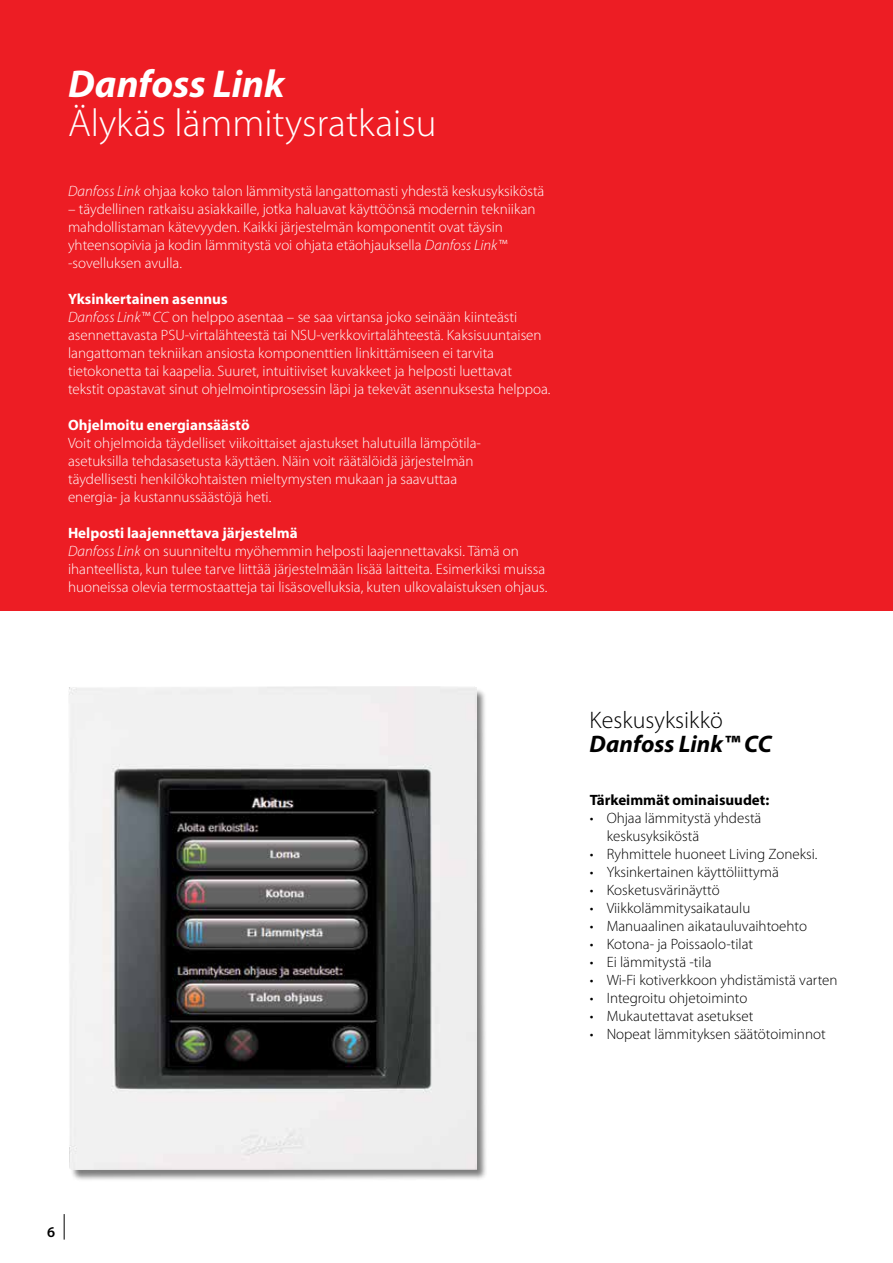
<style>
.page{position:relative;width:893px;height:1263px;background:#fff}
.page>*{position:absolute;margin:0;border:0;box-sizing:border-box;transform-origin:0 0}
.t1{font:300 39px "Myriad Pro";color:#fff}
.t2{font:italic 700 39px "Myriad Pro";color:#fff}
.t3{font:italic 700 24px "Myriad Pro";color:#000}
.t4{font:300 24px "Myriad Pro";color:#000}
.t5{font:300 15px/18px "Myriad Pro";color:#fff}
.t6{font:300 15px/18px "Myriad Pro";color:#000}
.t7{font:700 15px "Myriad Pro";color:#fff}
.t8{font:700 15px "Myriad Pro";color:#000}
.t9{font:600 15px "Myriad Pro";color:#000}
.s1{font-style:italic}
.s2{font-weight:700}
</style>
<div class="page">
<div style="left:0;top:0;width:893px;height:611px;background:#ed1d24"></div>
<div style="left:69px;top:688px;width:419px;height:493px;background:#000;opacity:.51"></div>
<img style="left:69px;top:687px;width:407px;height:482px">
<svg style="left:64px;top:1214px;width:1px;height:25px"></svg>
<h1 class="t2" style="left:68px;top:59px;width:218px">Danfoss Link</h1>
<h1 class="t1" style="left:68px;top:102px;width:370px">Älykäs lämmitysratkaisu</h1>
<p class="t5" style="left:68px;top:182px;width:478px"><span class="s1">Danfoss Link</span> ohjaa koko talon lämmitystä langattomasti yhdestä keskusyksiköstä</p>
<p class="t5" style="left:68px;top:200px;width:469px">– täydellinen ratkaisu asiakkaille, jotka haluavat käyttöönsä modernin tekniikan mahdollistaman kätevyyden. Kaikki järjestelmän komponentit ovat täysin yhteensopivia ja kodin lämmitystä voi ohjata etäohjauksella <span class="s1">Danfoss Link™ </span>-sovelluksen avulla.</p>
<p class="t5" style="left:68px;top:290px;width:484px"><span class="s2">Yksinkertainen asennus<br></span><span class="s1">Danfoss Link™ CC</span> on helppo asentaa – se saa virtansa joko seinään kiinteästi asennettavasta PSU-virtalähteestä tai NSU-verkkovirtalähteestä. Kaksisuuntaisen langattoman tekniikan ansiosta komponenttien linkittämiseen ei tarvita tietokonetta tai kaapelia. Suuret, intuitiiviset kuvakkeet ja helposti luettavat tekstit opastavat sinut ohjelmointiprosessin läpi ja tekevät asennuksesta helppoa.</p>
<p class="t7" style="left:68px;top:415px;width:183px">Ohjelmoitu energiansäästö</p>
<p class="t5" style="left:68px;top:434px;width:414px">Voit ohjelmoida täydelliset viikoittaiset ajastukset halutuilla lämpötila&shy;asetuksilla tehdasasetusta käyttäen. Näin voit räätälöidä järjestelmän täydellisesti henkilökohtaisten mieltymysten mukaan ja saavuttaa energia- ja kustannussäästöjä heti.</p>
<p class="t5" style="left:68px;top:524px;width:481px"><span class="s2">Helposti laajennettava järjestelmä<br></span><span class="s1">Danfoss Link</span> on suunniteltu myöhemmin helposti laajennettavaksi. Tämä on ihanteellista, kun tulee tarve liittää järjestelmään lisää laitteita. Esimerkiksi muissa huoneissa olevia termostaatteja tai lisäsovelluksia, kuten ulkovalaistuksen ohjaus.</p>
<h2 class="t4" style="left:590px;top:707px;width:135px">Keskusyksikkö</h2>
<h2 class="t3" style="left:590px;top:728px;width:183px">Danfoss Link™ CC</h2>
<p class="t8" style="left:590px;top:790px;width:181px">Tärkeimmät ominaisuudet:</p>
<p class="t6" style="left:607px;top:809px;width:156px;text-indent:-17px">• Ohjaa lämmitystä yhdestä keskusyksiköstä</p>
<p class="t6" style="left:590px;top:845px;width:229px">• Ryhmittele huoneet Living Zoneksi.</p>
<p class="t6" style="left:590px;top:863px;width:191px">• Yksinkertainen käyttöliittymä</p>
<p class="t6" style="left:590px;top:881px;width:131px">• Kosketusvärinäyttö</p>
<p class="t6" style="left:590px;top:899px;width:162px">• Viikkolämmitysaikataulu</p>
<p class="t6" style="left:590px;top:917px;width:219px">• Manuaalinen aikatauluvaihtoehto</p>
<p class="t6" style="left:590px;top:935px;width:165px">• Kotona- ja Poissaolo-tilat</p>
<p class="t6" style="left:590px;top:953px;width:124px">• Ei lämmitystä -tila</p>
<p class="t6" style="left:590px;top:971px;width:249px">• Wi-Fi kotiverkkoon yhdistämistä varten</p>
<p class="t6" style="left:590px;top:989px;width:159px">• Integroitu ohjetoiminto</p>
<p class="t6" style="left:590px;top:1007px;width:165px">• Mukautettavat asetukset</p>
<p class="t6" style="left:590px;top:1025px;width:237px">• Nopeat lämmityksen säätötoiminnot</p>
<p class="t9" style="left:47px;top:1224px;width:10px">6</p>
</div>
